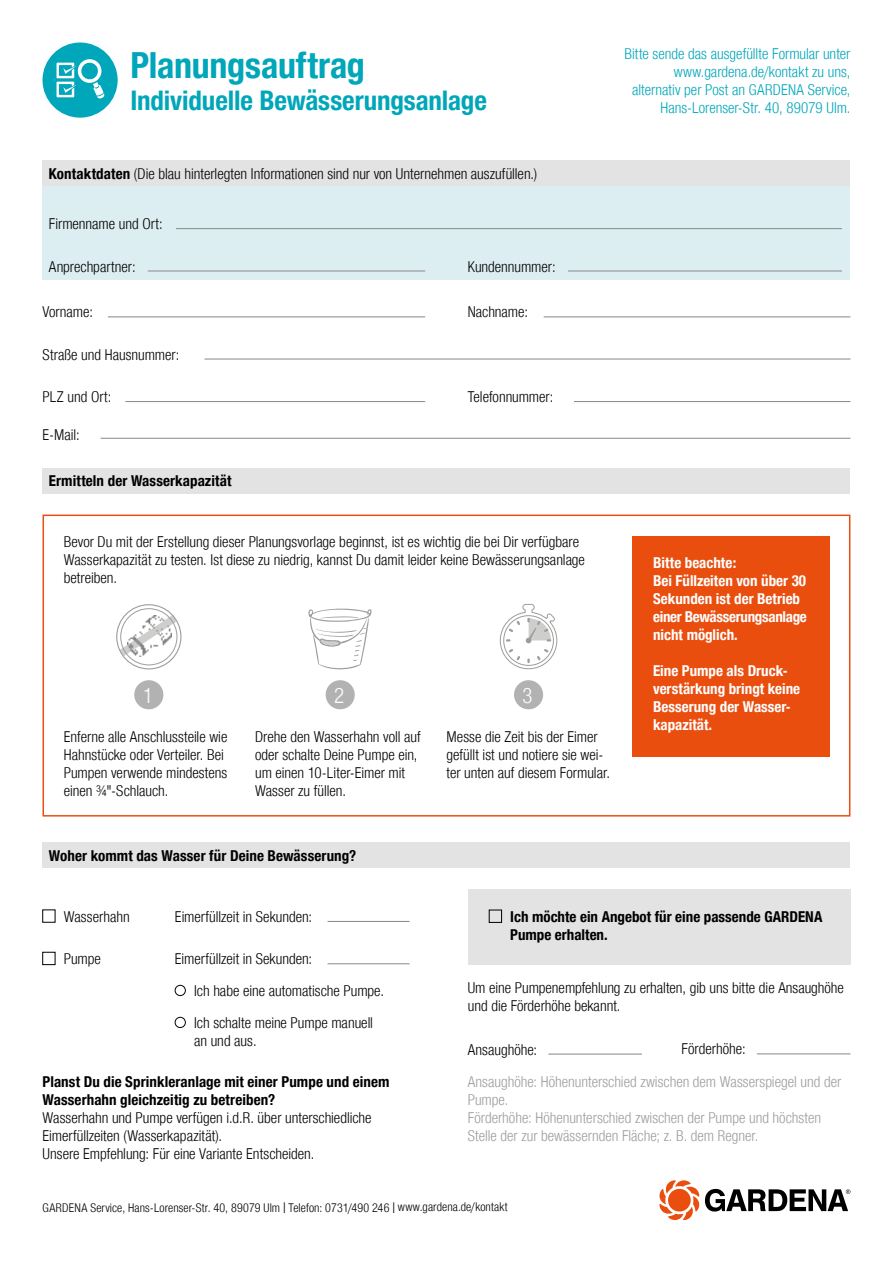
<style>
.page{position:relative;width:893px;height:1263px;background:#fff}
.page>*{position:absolute;margin:0;border:0;box-sizing:border-box;transform-origin:0 0}
.t1{font:700 36px "Gardena Sans Cond";letter-spacing:-.005em;color:#00a6b9}
.t2{font:700 27px "Gardena Sans Cond";letter-spacing:-.005em;color:#00a6b9}
.t3{font:21px "Gardena Sans Cond";color:#fff}
.t4{font:15px/18px "Gardena Sans Cond";color:#000}
.t5{font:700 15px/18px "Gardena Sans Cond";letter-spacing:.005em;color:#000}
.t6{font:15px/18px "Gardena Sans Cond";color:#9d9d9c}
.t7{font:700 15px/18px "Gardena Sans Cond";color:#fff}
.t8{font:15px/18px "Gardena Sans Cond";color:#00a6b9;text-align:right}
.t9{font:12px "Gardena Sans Cond";letter-spacing:.01em;color:#000}
.s1{font-weight:700}
</style>
<div class="page">
<svg style="left:659px;top:1180px;width:191px;height:40px"></svg>
<div style="left:43px;top:43px;width:75px;height:75px;background:#00a6b9;border-radius:50%"></div>
<svg style="left:57px;top:59px;width:48px;height:40px"></svg>
<div style="left:43px;top:186px;width:807px;height:94px;background:#ddeef3"></div>
<div style="left:43px;top:160px;width:807px;height:26px;background:#e3e3e3"></div>
<div style="left:43px;top:468px;width:807px;height:25px;background:#e3e3e3"></div>
<div style="left:43px;top:843px;width:807px;height:25px;background:#e3e3e3"></div>
<hr style="left:108px;top:317px;width:317px;height:1px;background:#878787">
<hr style="left:148px;top:271px;width:277px;height:1px;background:#878787">
<hr style="left:125px;top:401px;width:300px;height:1px;background:#878787">
<hr style="left:204px;top:359px;width:646px;height:1px;background:#878787">
<hr style="left:544px;top:317px;width:306px;height:1px;background:#878787">
<hr style="left:568px;top:271px;width:274px;height:1px;background:#878787">
<hr style="left:176px;top:228px;width:666px;height:1px;background:#878787">
<hr style="left:574px;top:401px;width:276px;height:1px;background:#878787">
<div style="left:632px;top:536px;width:197px;height:220px;background:#e94e0f"></div>
<div style="left:43px;top:514px;width:807px;height:302px;border:2px solid #e94e0f"></div>
<div style="left:134px;top:680px;width:29px;height:29px;background:#b3b2b2;border-radius:50%"></div>
<div style="left:326px;top:680px;width:29px;height:29px;background:#b3b2b2;border-radius:50%"></div>
<div style="left:514px;top:680px;width:29px;height:29px;background:#b3b2b2;border-radius:50%"></div>
<svg style="left:308px;top:608px;width:64px;height:61px"></svg>
<svg style="left:500px;top:604px;width:57px;height:65px"></svg>
<svg style="left:116px;top:608px;width:66px;height:50px"></svg>
<div style="left:120px;top:608px;width:57px;height:57px;border:1px solid #9d9d9c;border-radius:50%"></div>
<div style="left:43px;top:952px;width:12px;height:13px;border:1px solid #000"></div>
<hr style="left:328px;top:921px;width:82px;height:1px;background:#878787">
<hr style="left:548px;top:1054px;width:94px;height:1px;background:#878787">
<hr style="left:757px;top:1054px;width:93px;height:1px;background:#878787">
<hr style="left:328px;top:963px;width:82px;height:1px;background:#878787">
<div style="left:468px;top:889px;width:382px;height:76px;background:#e3e3e3"></div>
<div style="left:489px;top:910px;width:13px;height:12px;border:1px solid #000"></div>
<div style="left:175px;top:985px;width:11px;height:11px;border:1px solid #000;border-radius:50%"></div>
<div style="left:175px;top:1017px;width:11px;height:11px;border:1px solid #000;border-radius:50%"></div>
<hr style="left:101px;top:438px;width:749px;height:1px;background:#878787">
<h1 class="t1" style="left:130px;top:40px;width:236px">Planungsauftrag</h1>
<h2 class="t2" style="left:130px;top:82px;width:358px">Individuelle Bewässerungsanlage</h2>
<p class="t8" style="left:624px;top:44px;width:228px">Bitte sende das ausgefüllte Formular unter www.gardena.de/kontakt zu uns, alternativ per Post an GARDENA Service, Hans-Lorenser-Str. 40, 89079 Ulm.</p>
<p class="t4" style="left:49px;top:163px;width:490px"><span class="s1">Kontaktdaten</span> (Die blau hinterlegten Informationen sind nur von Unternehmen auszufüllen.)</p>
<p class="t4" style="left:49px;top:214px;width:115px">Firmenname und Ort:</p>
<p class="t4" style="left:49px;top:256px;width:88px">Anprechpartner:</p>
<p class="t4" style="left:43px;top:302px;width:52px">Vorname:</p>
<p class="t4" style="left:43px;top:344px;width:138px">Straße und Hausnummer:</p>
<p class="t4" style="left:43px;top:387px;width:70px">PLZ und Ort:</p>
<p class="t4" style="left:43px;top:425px;width:39px">E-Mail:</p>
<p class="t5" style="left:49px;top:471px;width:184px">Ermitteln der Wasserkapazität</p>
<p class="t4" style="left:468px;top:256px;width:89px">Kundennummer:</p>
<p class="t4" style="left:468px;top:302px;width:62px">Nachname:</p>
<p class="t4" style="left:468px;top:387px;width:87px">Telefonnummer:</p>
<p class="t4" style="left:64px;top:532px;width:523px">Bevor Du mit der Erstellung dieser Planungsvorlage beginnst, ist es wichtig die bei Dir verfügbare<br>Wasserkapazität zu testen. Ist diese zu niedrig, kannst Du damit leider keine Bewässerungsanlage betreiben.</p>
<h3 class="t3" style="left:143px;top:680px;width:12px">1</h3>
<h3 class="t3" style="left:334px;top:680px;width:12px">2</h3>
<h3 class="t3" style="left:522px;top:680px;width:12px">3</h3>
<p class="t4" style="left:64px;top:727px;width:165px">Enferne alle Anschlussteile wie<br>Hahnstücke oder Verteiler. Bei<br>Pumpen verwende mindestens einen ¾"-Schlauch.</p>
<p class="t4" style="left:255px;top:727px;width:167px">Drehe den Wasserhahn voll auf oder schalte Deine Pumpe ein, um einen 10-Liter-Eimer mit<br>Wasser zu füllen.</p>
<p class="t4" style="left:446px;top:727px;width:165px">Messe die Zeit bis der Eimer gefüllt ist und notiere sie wei&shy;ter unten auf diesem Formular.</p>
<p class="t7" style="left:653px;top:553px;width:155px">Bitte beachte:<br>Bei Füllzeiten von über 30<br>Sekunden ist der Betrieb einer Bewässerungsanlage nicht möglich.</p>
<p class="t7" style="left:653px;top:661px;width:148px">Eine Pumpe als Druck&shy;verstärkung bringt keine<br>Besserung der Wasser&shy;kapazität.</p>
<p class="t5" style="left:49px;top:846px;width:309px">Woher kommt das Wasser für Deine Bewässerung?</p>
<p class="t4" style="left:64px;top:907px;width:67px">Wasserhahn</p>
<p class="t4" style="left:64px;top:949px;width:39px">Pumpe</p>
<p class="t4" style="left:175px;top:907px;width:139px">Eimerfüllzeit in Sekunden:</p>
<p class="t4" style="left:175px;top:949px;width:139px">Eimerfüllzeit in Sekunden:</p>
<p class="t4" style="left:194px;top:974px;width:192px;line-height:32px">Ich habe eine automatische Pumpe.<br>Ich schalte meine Pumpe manuell</p>
<p class="t4" style="left:194px;top:1031px;width:64px">an und aus.</p>
<p class="t5" style="left:43px;top:1072px;width:348px">Planst Du die Sprinkleranlage mit einer Pumpe und einem<br>Wasserhahn gleichzeitig zu betreiben?</p>
<p class="t4" style="left:43px;top:1108px;width:330px">Wasserhahn und Pumpe verfügen i.d.R. über unterschiedliche<br>Eimerfüllzeiten (Wasserkapazität).<br>Unsere Empfehlung: Für eine Variante Entscheiden.</p>
<p class="t5" style="left:510px;top:907px;width:314px">Ich möchte ein Angebot für eine passende GARDENA<br>Pumpe erhalten.</p>
<p class="t4" style="left:468px;top:978px;width:378px">Um eine Pumpenempfehlung zu erhalten, gib uns bitte die Ansaughöhe und die Förderhöhe bekannt.</p>
<p class="t4" style="left:682px;top:1039px;width:66px">Förderhöhe:</p>
<p class="t4" style="left:468px;top:1039px;width:71px">Ansaughöhe:</p>
<p class="t6" style="left:468px;top:1072px;width:375px">Ansaughöhe: Höhenunterschied zwischen dem Wasserspiegel und der Pumpe.<br>Förderhöhe: Höhenunterschied zwischen der Pumpe und höchsten Stelle der zur bewässernden Fläche; z. B. dem Regner.</p>
<p class="t9" style="left:43px;top:1199px;width:467px">GARDENA Service, Hans-Lorenser-Str. 40, 89079 Ulm | Telefon: 0731/490 246 | www.gardena.de/kontakt</p>
</div>
